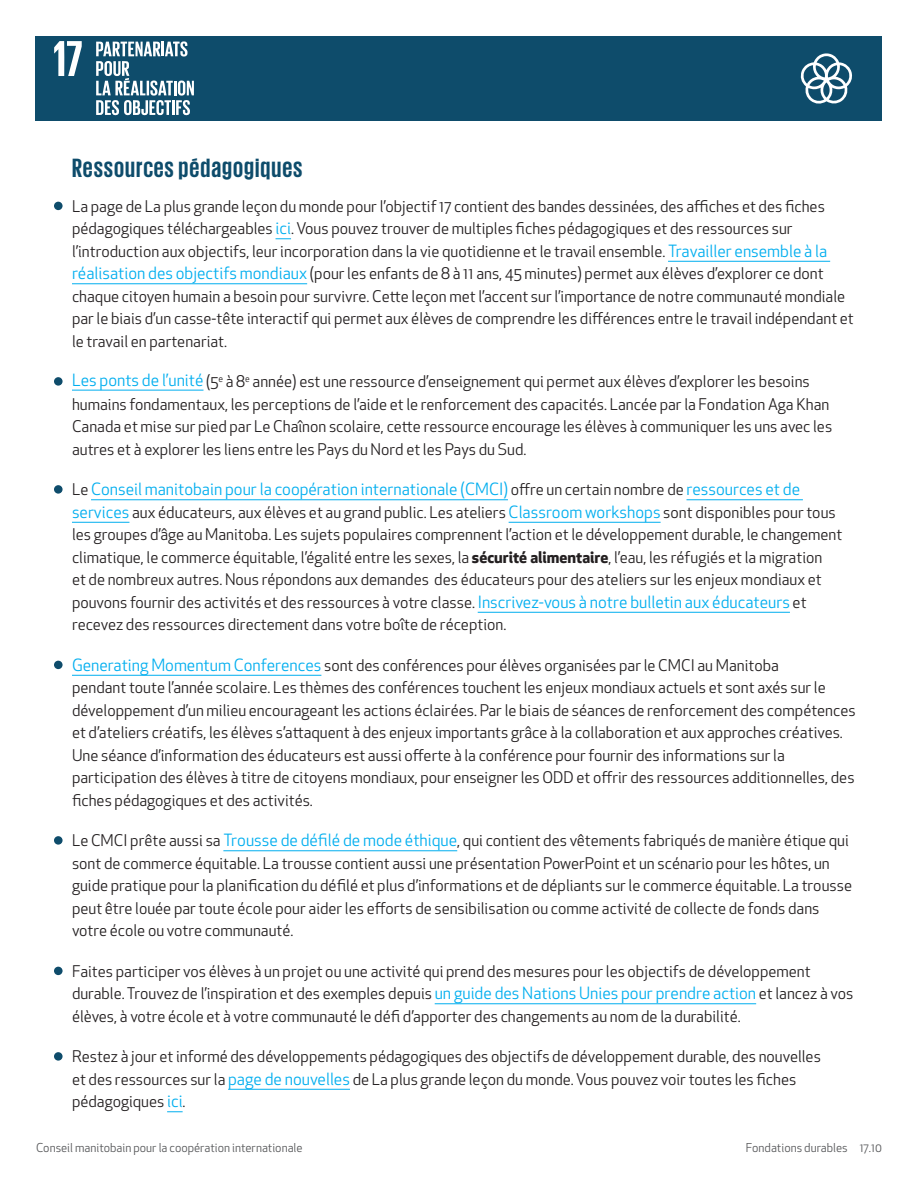
<style>
.page{position:relative;width:918px;height:1188px;background:#fff}
.page>*{position:absolute;margin:0;border:0;box-sizing:border-box;transform-origin:0 0}
.t1{font:700 27px "Giorgio Sans";letter-spacing:.04em;color:#0e4c6b}
.t2{font:16.5px "Apex New";color:#00aeef}
.t3{font:15.75px/22.5px "Apex New";color:#231f20}
.t4{font:12px "Apex New";color:#57585a}
.s1{font-size:16.5px;color:#00aeef}
.s2{font-size:15.75px;color:#231f20}
.s3{font-weight:700}
</style>
<div class="page">
<div style="left:36px;top:36px;width:846px;height:85px;background:#0e4c6b"></div>
<svg style="left:800px;top:53px;width:52px;height:51px"></svg>
<svg style="left:54px;top:41px;width:28px;height:35px"></svg>
<svg style="left:96px;top:41px;width:98px;height:74px"></svg>
<svg style="left:276px;top:238px;width:15px;height:1px"></svg>
<hr style="left:668px;top:261px;width:162px;height:1px;background:#00aeef">
<hr style="left:72px;top:283px;width:235px;height:1px;background:#00aeef">
<hr style="left:72px;top:390px;width:132px;height:1px;background:#00aeef">
<hr style="left:91px;top:499px;width:417px;height:1px;background:#00aeef">
<hr style="left:686px;top:499px;width:117px;height:1px;background:#00aeef">
<hr style="left:72px;top:522px;width:57px;height:1px;background:#00aeef">
<hr style="left:509px;top:522px;width:152px;height:1px;background:#00aeef">
<hr style="left:478px;top:612px;width:312px;height:1px;background:#00aeef">
<hr style="left:72px;top:675px;width:249px;height:1px;background:#00aeef">
<hr style="left:223px;top:850px;width:234px;height:1px;background:#00aeef">
<hr style="left:435px;top:1003px;width:321px;height:1px;background:#00aeef">
<hr style="left:228px;top:1089px;width:122px;height:1px;background:#00aeef">
<svg style="left:167px;top:1111px;width:16px;height:1px"></svg>
<div style="left:54px;top:202px;width:9px;height:8px;background:#0e4c6b;border-radius:50%"></div>
<div style="left:54px;top:377px;width:9px;height:9px;background:#0e4c6b;border-radius:50%"></div>
<div style="left:54px;top:485px;width:9px;height:9px;background:#0e4c6b;border-radius:50%"></div>
<div style="left:54px;top:661px;width:9px;height:8px;background:#0e4c6b;border-radius:50%"></div>
<div style="left:54px;top:836px;width:9px;height:9px;background:#0e4c6b;border-radius:50%"></div>
<div style="left:54px;top:967px;width:9px;height:8px;background:#0e4c6b;border-radius:50%"></div>
<div style="left:54px;top:1052px;width:9px;height:9px;background:#0e4c6b;border-radius:50%"></div>
<p class="t1" style="left:72px;top:154px;width:232px">Ressources pédagogiques</p>
<p class="t3" style="left:72px;top:195px;width:783px">La page de La plus grande leçon du monde pour l’objectif 17 contient des bandes dessinées, des affiches et des fiches pédagogiques téléchargeables <span class="s1">ici</span>. Vous pouvez trouver de multiples fiches pédagogiques et des ressources sur l’introduction aux objectifs, leur incorporation dans la vie quotidienne et le travail ensemble. <span class="s1">Travailler ensemble à la réalisation des objectifs mondiaux</span> (pour les enfants de 8 à 11 ans, 45 minutes) permet aux élèves d’explorer ce dont chaque citoyen humain a besoin pour survivre. Cette leçon met l’accent sur l’importance de notre communauté mondiale par le biais d’un casse-tête interactif qui permet aux élèves de comprendre les différences entre le travail indépendant et le travail en partenariat.</p>
<p class="t3" style="left:72px;top:370px;width:762px"><span class="s1">Les ponts de l’unité</span> (5<sup>e</sup> à 8<sup>e</sup> année) est une ressource d’enseignement qui permet aux élèves d’explorer les besoins humains fondamentaux, les perceptions de l’aide et le renforcement des capacités. Lancée par la Fondation Aga Khan Canada et mise sur pied par Le Chaînon scolaire, cette ressource encourage les élèves à communiquer les uns avec les autres et à explorer les liens entre les Pays du Nord et les Pays du Sud.</p>
<p class="t2" style="left:72px;top:479px;width:730px"><span class="s2">Le</span> Conseil manitobain pour la coopération internationale (CMCI) <span class="s2">offre un certain nombre de</span> ressources et de</p>
<p class="t3" style="left:72px;top:501px;width:772px"><span class="s1">services</span> aux éducateurs, aux élèves et au grand public. Les ateliers <span class="s1">Classroom workshops</span> sont disponibles pour tous les groupes d’âge au Manitoba. Les sujets populaires comprennent l’action et le développement durable, le changement climatique, le commerce équitable, l’égalité entre les sexes, la <span class="s3">sécurité alimentaire</span>, l’eau, les réfugiés et la migration<br>et de nombreux autres. Nous répondons aux demandes des éducateurs pour des ateliers sur les enjeux mondiaux et pouvons fournir des activités et des ressources à votre classe. <span class="s1">Inscrivez-vous à notre bulletin aux éducateurs</span> et recevez des ressources directement dans votre boîte de réception.</p>
<p class="t3" style="left:72px;top:654px;width:785px"><span class="s1">Generating Momentum Conferences</span> sont des conférences pour élèves organisées par le CMCI au Manitoba<br>pendant toute l’année scolaire. Les thèmes des conférences touchent les enjeux mondiaux actuels et sont axés sur le développement d’un milieu encourageant les actions éclairées. Par le biais de séances de renforcement des compétences et d’ateliers créatifs, les élèves s’attaquent à des enjeux importants grâce à la collaboration et aux approches créatives.<br>Une séance d’information des éducateurs est aussi offerte à la conférence pour fournir des informations sur la participation des élèves à titre de citoyens mondiaux, pour enseigner les ODD et offrir des ressources additionnelles, des fiches pédagogiques et des activités.</p>
<p class="t3" style="left:72px;top:829px;width:782px">Le CMCI prête aussi sa <span class="s1">Trousse de défilé de mode éthique</span>, qui contient des vêtements fabriqués de manière étique qui sont de commerce équitable. La trousse contient aussi une présentation PowerPoint et un scénario pour les hôtes, un guide pratique pour la planification du défilé et plus d’informations et de dépliants sur le commerce équitable. La trousse peut être louée par toute école pour aider les efforts de sensibilisation ou comme activité de collecte de fonds dans votre école ou votre communauté.</p>
<p class="t3" style="left:72px;top:960px;width:783px">Faites participer vos élèves à un projet ou une activité qui prend des mesures pour les objectifs de développement durable. Trouvez de l’inspiration et des exemples depuis <span class="s1">un guide des Nations Unies pour prendre action</span> et lancez à vos élèves, à votre école et à votre communauté le défi d’apporter des changements au nom de la durabilité.</p>
<p class="t3" style="left:72px;top:1045px;width:750px">Restez à jour et informé des développements pédagogiques des objectifs de développement durable, des nouvelles et des ressources sur la <span class="s1">page de nouvelles</span> de La plus grande leçon du monde. Vous pouvez voir toutes les fiches pédagogiques <span class="s1">ici</span>.</p>
<p class="t4" style="left:36px;top:1140px;width:268px">Conseil manitobain pour la coopération internationale</p>
<p class="t4" style="left:746px;top:1140px;width:138px">Fondations durables 17.10</p>
</div>
